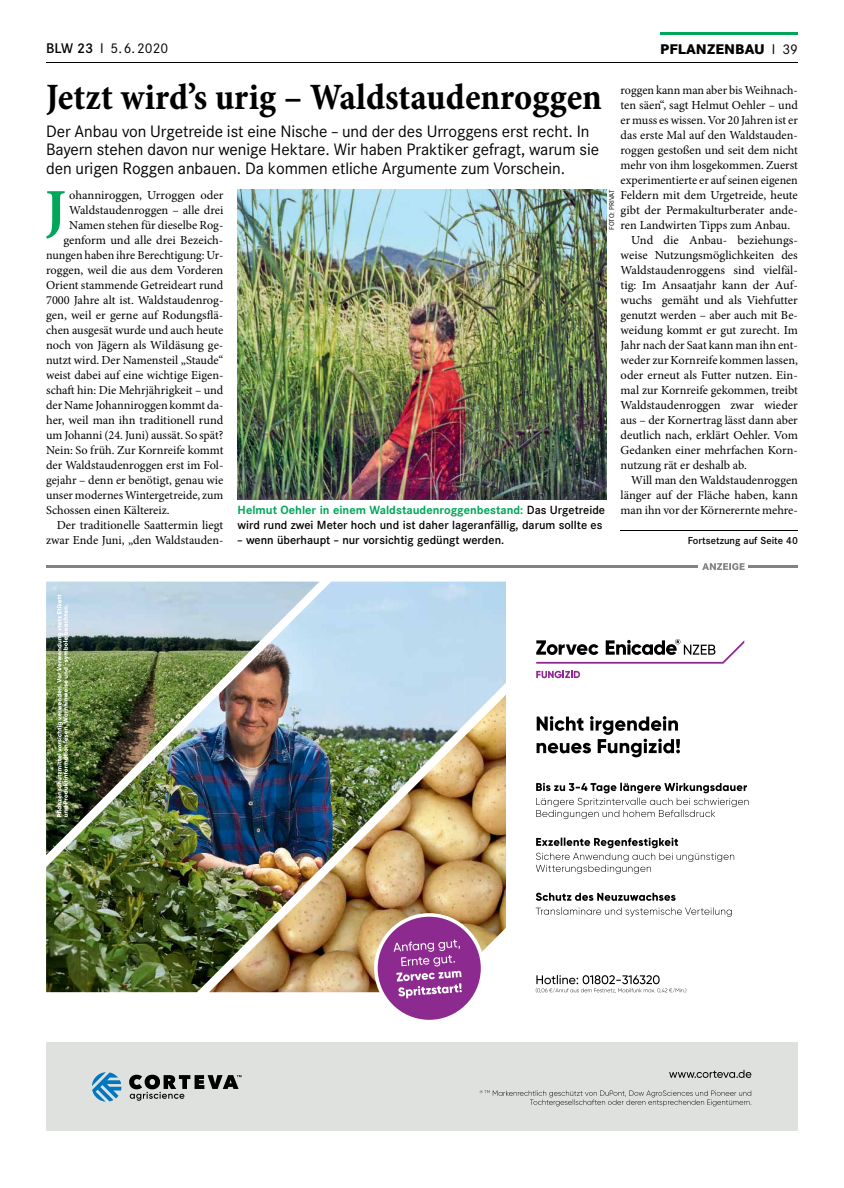
<style>
.page{position:relative;width:844px;height:1188px;background:#fff}
.page>*{position:absolute;margin:0;border:0;box-sizing:border-box;transform-origin:0 0}
.t1{font:700 58.38px "Minion Pro";color:#00a65a}
.t2{font:37.5px "Minion Pro Bold Cn Capt";color:#000}
.t3{font:16.25px/18.8px "Corporate S";letter-spacing:-.005em;color:#000}
.t4{font:13.75px "Corporate S";color:#000}
.t5{font:800 13.75px "Corporate S";letter-spacing:.01em;color:#000}
.t6{font:12.25px "Minion Pro";color:#000}
.t7{font:500 11.62px "Corporate S";color:#000}
.t8{font:700 11.62px "Corporate S";color:#00a65a}
.t9{font:500 10px "Corporate S";color:#000}
.t10{font:6.88px "Corporate S";letter-spacing:-.01em;color:#000}
.s1{font-weight:500}
.s2{font-weight:400}
.s3{font-weight:500;color:#000}
</style>
<div class="page">
<hr style="left:660px;top:32px;width:137px;height:2px;background:#00a65a">
<hr style="left:46px;top:62px;width:751px;height:1px;background:#000">
<div style="left:46px;top:1042px;width:751px;height:88px;background:#dfe1df"></div>
<img style="left:46px;top:581px;width:208px;height:244px">
<img style="left:209px;top:694px;width:297px;height:297px">
<img style="left:254px;top:581px;width:210px;height:206px">
<img style="left:464px;top:581px;width:42px;height:143px">
<img style="left:213px;top:657px;width:42px;height:319px">
<img style="left:171px;top:699px;width:42px;height:292px">
<img style="left:129px;top:741px;width:42px;height:250px">
<img style="left:87px;top:783px;width:43px;height:208px">
<img style="left:46px;top:825px;width:42px;height:166px">
<img style="left:254px;top:786px;width:127px;height:83px">
<img style="left:380px;top:786px;width:22px;height:22px">
<img style="left:254px;top:868px;width:66px;height:42px">
<img style="left:254px;top:909px;width:25px;height:25px">
<img style="left:57px;top:594px;width:12px;height:222px">
<svg style="left:536px;top:670px;width:44px;height:8px"></svg>
<svg style="left:536px;top:639px;width:208px;height:24px"></svg>
<svg style="left:535px;top:907px;width:196px;height:9px"></svg>
<svg style="left:536px;top:892px;width:139px;height:8px"></svg>
<svg style="left:536px;top:837px;width:198px;height:36px"></svg>
<svg style="left:536px;top:782px;width:212px;height:36px"></svg>
<svg style="left:536px;top:716px;width:143px;height:41px"></svg>
<svg style="left:535px;top:975px;width:151px;height:17px"></svg>
<svg style="left:479px;top:1090px;width:272px;height:15px"></svg>
<svg style="left:669px;top:1069px;width:82px;height:8px"></svg>
<svg style="left:92px;top:1072px;width:29px;height:29px"></svg>
<svg style="left:129px;top:1074px;width:112px;height:26px"></svg>
<svg style="left:374px;top:912px;width:110px;height:108px"></svg>
<hr style="left:46px;top:565px;width:751px;height:2px;background:#808285">
<div style="left:698px;top:559px;width:50px;height:14px;background:#fff"></div>
<svg style="left:702px;top:563px;width:42px;height:7px"></svg>
<img style="left:237px;top:189px;width:369px;height:310px">
<hr style="left:620px;top:530px;width:177px;height:1px;background:#000">
<p class="t4" style="left:46px;top:40px;width:124px"><span class="s1">BLW 23</span> I 5. 6. 2020</p>
<p class="t5" style="left:660px;top:40px;width:139px">PFLANZENBAU <span class="s2">I 39</span></p>
<h2 class="t2" style="left:46px;top:75px;width:557px">Jetzt wird’s urig – Waldstaudenroggen</h2>
<h3 class="t3" style="left:46px;top:122px;width:554px">Der Anbau von Urgetreide ist eine Nische – und der des Urroggens erst recht. In<br>Bayern stehen davon nur wenige Hektare. Wir haben Praktiker gefragt, warum sie den urigen Roggen anbauen. Da kommen etliche Argumente zum Vorschein.</h3>
<h1 class="t1" style="left:45px;top:169px;width:23px">J</h1>
<p class="t6" style="left:69px;top:187px;width:156px">ohanniroggen, Urroggen oder</p>
<p class="t6" style="left:620px;top:82px;width:179px">roggen kann man aber bis Weihnach-</p>
<p class="t6" style="left:620px;top:97px;width:179px">ten säen“, sagt Helmut Oehler – und</p>
<p class="t6" style="left:620px;top:112px;width:179px">er muss es wissen. Vor 20 Jahren ist er</p>
<p class="t6" style="left:620px;top:127px;width:179px">das erste Mal auf den Waldstauden-</p>
<p class="t6" style="left:620px;top:142px;width:179px">roggen gestoßen und seit dem nicht</p>
<p class="t6" style="left:620px;top:157px;width:179px">mehr von ihm losgekommen. Zuerst</p>
<p class="t6" style="left:620px;top:172px;width:179px">experimentierte er auf seinen eigenen</p>
<p class="t6" style="left:620px;top:187px;width:179px">Feldern mit dem Urgetreide, heute</p>
<p class="t6" style="left:620px;top:202px;width:179px">gibt der Permakulturberater ande-</p>
<p class="t6" style="left:620px;top:217px;width:171px">ren Landwirten Tipps zum Anbau.</p>
<p class="t6" style="left:631px;top:232px;width:168px">Und die Anbau- beziehungs-</p>
<p class="t6" style="left:620px;top:247px;width:179px">weise Nutzungsmöglichkeiten des</p>
<p class="t6" style="left:620px;top:262px;width:179px">Waldstaudenroggens sind vielfäl-</p>
<p class="t6" style="left:620px;top:277px;width:179px">tig: Im Ansaatjahr kann der Auf-</p>
<p class="t6" style="left:620px;top:292px;width:179px">wuchs gemäht und als Viehfutter</p>
<p class="t6" style="left:620px;top:307px;width:179px">genutzt werden – aber auch mit Be-</p>
<p class="t6" style="left:620px;top:322px;width:179px">weidung kommt er gut zurecht. Im</p>
<p class="t6" style="left:620px;top:337px;width:179px">Jahr nach der Saat kann man ihn ent-</p>
<p class="t6" style="left:620px;top:352px;width:179px">weder zur Kornreife kommen lassen,</p>
<p class="t6" style="left:620px;top:367px;width:179px">oder erneut als Futter nutzen. Ein-</p>
<p class="t6" style="left:620px;top:382px;width:179px">mal zur Kornreife gekommen, treibt</p>
<p class="t6" style="left:620px;top:397px;width:179px">Waldstaudenroggen zwar wieder</p>
<p class="t6" style="left:620px;top:412px;width:179px">aus – der Korn ertrag lässt dann aber</p>
<p class="t6" style="left:620px;top:427px;width:179px">deutlich nach, erklärt Oehler. Vom</p>
<p class="t6" style="left:620px;top:442px;width:179px">Gedanken einer mehrfachen Korn-</p>
<p class="t6" style="left:620px;top:457px;width:128px">nutzung rät er deshalb ab.</p>
<p class="t6" style="left:631px;top:472px;width:168px">Will man den Waldstaudenroggen</p>
<p class="t6" style="left:620px;top:487px;width:179px">länger auf der Fläche haben, kann</p>
<p class="t10" style="left:607px;top:229px;width:42px;rotate:-90deg">FOTO: PRIVAT</p>
<p class="t6" style="left:69px;top:202px;width:156px">Waldstaudenroggen – alle drei</p>
<p class="t6" style="left:69px;top:217px;width:156px">Namen stehen für dieselbe Rog-</p>
<p class="t6" style="left:63px;top:232px;width:161px">genform und alle drei Bezeich-</p>
<p class="t6" style="left:46px;top:247px;width:179px">nungen haben ihre Berechtigung: Ur-</p>
<p class="t6" style="left:46px;top:262px;width:179px">roggen, weil die aus dem Vorderen</p>
<p class="t6" style="left:46px;top:277px;width:179px">Orient stammende Getreideart rund</p>
<p class="t6" style="left:46px;top:292px;width:179px">7000 Jahre alt ist. Waldstaudenrog-</p>
<p class="t6" style="left:46px;top:307px;width:179px">gen, weil er gerne auf Rodungsflä-</p>
<p class="t6" style="left:46px;top:322px;width:179px">chen ausgesät wurde und auch heute</p>
<p class="t6" style="left:46px;top:337px;width:179px">noch von Jägern als Wildäsung ge-</p>
<p class="t6" style="left:46px;top:352px;width:179px">nutzt wird. Der Namensteil „Staude“</p>
<p class="t6" style="left:46px;top:367px;width:179px">weist dabei auf eine wichtige Eigen-</p>
<p class="t6" style="left:46px;top:382px;width:179px">schaft hin: Die Mehrjährigkeit – und</p>
<p class="t6" style="left:46px;top:397px;width:179px">der Name Johanniroggen kommt da-</p>
<p class="t6" style="left:46px;top:412px;width:179px">her, weil man ihn traditionell rund</p>
<p class="t6" style="left:46px;top:427px;width:179px">um Johanni (24. Juni) aussät. So spät?</p>
<p class="t6" style="left:46px;top:442px;width:179px">Nein: So früh. Zur Kornreife kommt</p>
<p class="t6" style="left:46px;top:457px;width:179px">der Waldstaudenroggen erst im Fol-</p>
<p class="t6" style="left:46px;top:472px;width:179px">gejahr – denn er benötigt, genau wie</p>
<p class="t6" style="left:46px;top:487px;width:179px">unser modernes Wintergetreide, zum</p>
<p class="t6" style="left:46px;top:502px;width:125px">Schossen einen Kältereiz.</p>
<p class="t6" style="left:57px;top:517px;width:168px">Der traditionelle Saattermin liegt</p>
<p class="t6" style="left:46px;top:532px;width:179px">zwar Ende Juni, „den Waldstauden-</p>
<p class="t8" style="left:237px;top:503px;width:369px">Helmut Oehler in einem Waldstaudenroggenbestand: <span class="s3">Das Urgetreide</span></p>
<p class="t6" style="left:620px;top:502px;width:179px">man ihn vor der Körnerernte mehre-</p>
<p class="t7" style="left:237px;top:518px;width:366px">wird rund zwei Meter hoch und ist daher lageranfällig, darum sollte es</p>
<p class="t7" style="left:237px;top:533px;width:268px">– wenn überhaupt – nur vorsichtig gedüngt werden.</p>
<p class="t9" style="left:687px;top:535px;width:112px">Fortsetzung auf Seite 40</p>
</div>
